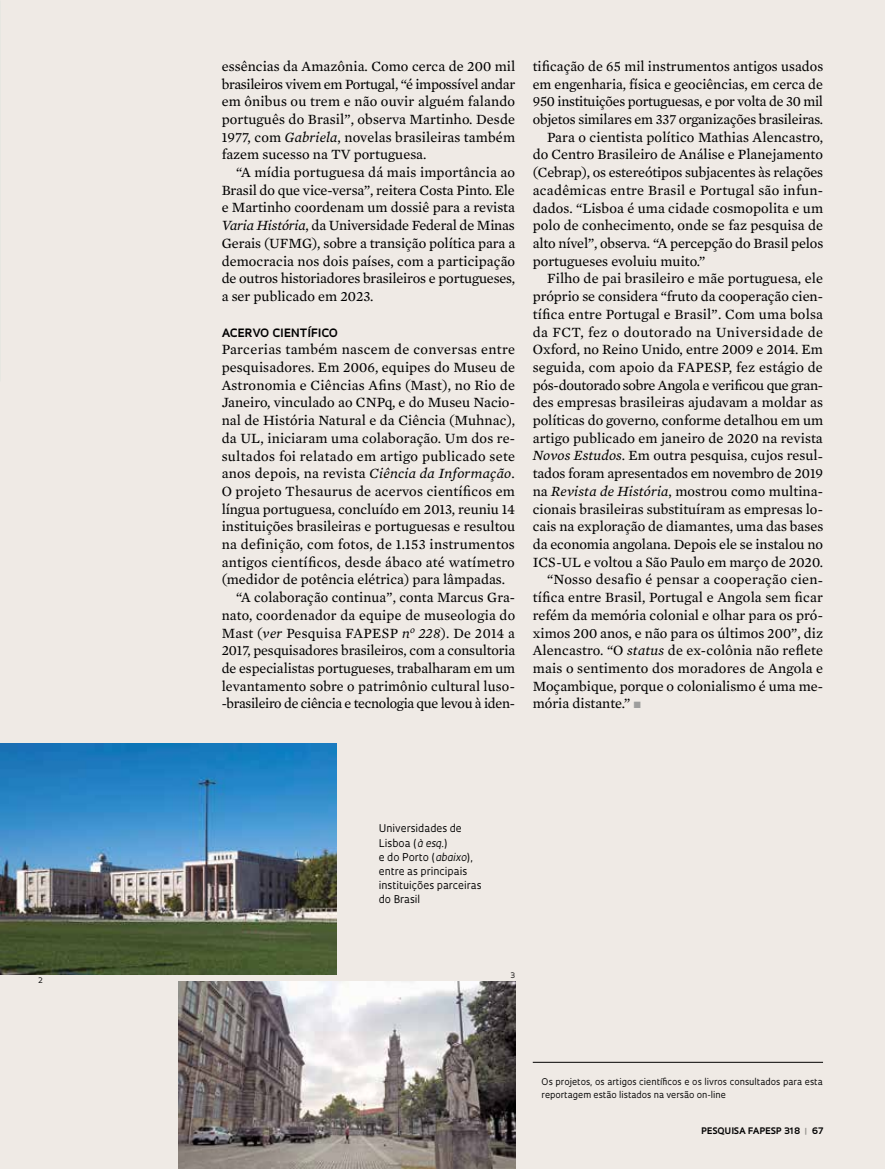
<style>
.page{position:relative;width:885px;height:1169px;background:#fff}
.page>*{position:absolute;margin:0;border:0;box-sizing:border-box;transform-origin:0 0}
.t1{font:14.4px/17.7px "Mercury Text G2";color:#000;text-align:justify}
.t2{font:14.4px "Mercury Text G2";letter-spacing:.02em;color:#000}
.t3{font:14.4px "Mercury Text G2";letter-spacing:-.02em;color:#000}
.t4{font:14.4px "Mercury Text G2";letter-spacing:.025em;color:#000}
.t5{font:14.4px "Mercury Text G2";letter-spacing:.03em;color:#000}
.t6{font:700 11.25px "Oculum";letter-spacing:.025em;color:#000}
.t7{font:10.35px/14.1px "Oculum";color:#000}
.t8{font:9px/13.2px "Oculum";color:#000}
.t9{font:700 8.7px "Oculum";letter-spacing:.015em;color:#000}
.t10{font:7.35px "Oculum";color:#000}
.s1{font-style:italic}
.s2{color:#9d9d9c}
</style>
<div class="page">
<div style="left:0;top:0;width:885px;height:1168px;background:#efeae5"></div>
<img style="left:0;top:744px;width:337px;height:230px">
<img style="left:178px;top:981px;width:337px;height:187px">
<hr style="left:533px;top:1062px;width:290px;height:1px;background:#000">
<p class="t10" style="left:38px;top:975px;width:6px">2</p>
<p class="t1" style="left:222px;top:56px;width:295px">essências da Amazônia. Como cerca de 200 mil brasileiros vivem em Portugal, “é impossível andar em ônibus ou trem e não ouvir alguém falando português do Brasil”, observa Martinho. Desde 1977, com <span class="s1">Gabriela</span>, novelas brasileiras também fazem sucesso na TV portuguesa.</p>
<p class="t1" style="left:222px;top:163px;width:295px;text-indent:14px">“A mídia portuguesa dá mais importância ao Brasil do que vice-versa”, reitera Costa Pinto. Ele e Martinho coordenam um dossiê para a revista <span class="s1">Varia História</span>, da Universidade Federal de Minas Gerais (UFMG), sobre a transição política para a democracia nos dois países, com a participação de outros historiadores brasileiros e portugueses, a ser publicado em 2023.</p>
<p class="t6" style="left:222px;top:325px;width:118px">ACERVO CIENTÍFICO</p>
<p class="t4" style="left:222px;top:339px;width:295px">Parcerias também nascem de conversas entre</p>
<p class="t1" style="left:222px;top:357px;width:295px">pesquisadores. Em 2006, equipes do Museu de</p>
<p class="t1" style="left:222px;top:375px;width:295px">Astronomia e Ciências Afins (Mast), no Rio de</p>
<p class="t1" style="left:222px;top:393px;width:295px">Janeiro, vinculado ao CNPq, e do Museu Nacio-</p>
<p class="t1" style="left:222px;top:411px;width:295px">nal de História Natural e da Ciência (Muhnac),</p>
<p class="t1" style="left:222px;top:428px;width:295px">da UL, iniciaram uma colaboração. Um dos re-</p>
<p class="t2" style="left:222px;top:445px;width:295px">sultados foi relatado em artigo publicado sete</p>
<p class="t1" style="left:222px;top:464px;width:295px">anos depois, na revista <span class="s1">Ciência da Informação</span>.</p>
<p class="t1" style="left:222px;top:481px;width:295px">O projeto Thesaurus de acervos científicos em</p>
<p class="t1" style="left:222px;top:499px;width:295px">língua portuguesa, concluído em 2013, reuniu 14</p>
<p class="t1" style="left:222px;top:517px;width:295px">instituições brasileiras e portuguesas e resultou</p>
<p class="t1" style="left:222px;top:534px;width:295px">na definição, com fotos, de 1.153 instrumentos</p>
<p class="t1" style="left:222px;top:552px;width:295px">antigos científicos, desde ábaco até watímetro</p>
<p class="t1" style="left:222px;top:570px;width:285px">(medidor de potência elétrica) para lâmpadas.</p>
<p class="t1" style="left:236px;top:588px;width:280px">“A colaboração continua”, conta Marcus Gra-</p>
<p class="t1" style="left:222px;top:605px;width:295px">nato, coordenador da equipe de museologia do</p>
<p class="t2" style="left:222px;top:622px;width:295px">Mast (<span class="s1">ver</span> Pesquisa FAPESP <span class="s1">n</span><sup>o</sup> <span class="s1">228</span>). De 2014 a</p>
<p class="t1" style="left:222px;top:641px;width:295px">2017, pesquisadores brasileiros, com a consultoria</p>
<p class="t1" style="left:222px;top:658px;width:295px">de especialistas portugueses, trabalharam em um</p>
<p class="t1" style="left:222px;top:676px;width:295px">levantamento sobre o patrimônio cultural luso-</p>
<p class="t3" style="left:222px;top:693px;width:295px">-brasileiro de ciência e tecnologia que levou à iden-</p>
<p class="t1" style="left:533px;top:56px;width:292px">tificação de 65 mil instrumentos antigos usados</p>
<p class="t1" style="left:533px;top:74px;width:292px">em engenharia, física e geociências, em cerca de</p>
<p class="t1" style="left:533px;top:92px;width:292px">950 instituições portuguesas, e por volta de 30 mil</p>
<p class="t1" style="left:533px;top:110px;width:292px">objetos similares em 337 organizações brasileiras.</p>
<p class="t1" style="left:547px;top:127px;width:277px">Para o cientista político Mathias Alencastro,</p>
<p class="t1" style="left:533px;top:145px;width:292px">do Centro Brasileiro de Análise e Planejamento</p>
<p class="t1" style="left:533px;top:163px;width:292px">(Cebrap), os estereótipos subjacentes às relações</p>
<p class="t2" style="left:533px;top:180px;width:292px">acadêmicas entre Brasil e Portugal são infun-</p>
<p class="t1" style="left:533px;top:198px;width:292px">dados. “Lisboa é uma cidade cosmopolita e um</p>
<p class="t1" style="left:533px;top:216px;width:292px">polo de conhecimento, onde se faz pesquisa de</p>
<p class="t1" style="left:533px;top:233px;width:292px">alto nível”, observa. “A percepção do Brasil pelos</p>
<p class="t1" style="left:533px;top:251px;width:174px">portugueses evoluiu muito.”</p>
<p class="t1" style="left:547px;top:269px;width:277px">Filho de pai brasileiro e mãe portuguesa, ele</p>
<p class="t1" style="left:533px;top:287px;width:292px">próprio se considera “fruto da cooperação cien-</p>
<p class="t1" style="left:533px;top:304px;width:292px">tífica entre Portugal e Brasil”. Com uma bolsa</p>
<p class="t5" style="left:533px;top:321px;width:292px">da FCT, fez o doutorado na Universidade de</p>
<p class="t1" style="left:533px;top:340px;width:292px">Oxford, no Reino Unido, entre 2009 e 2014. Em</p>
<p class="t1" style="left:533px;top:357px;width:292px">seguida, com apoio da FAPESP, fez estágio de</p>
<p class="t3" style="left:533px;top:374px;width:292px">pós-doutorado sobre Angola e verificou que gran-</p>
<p class="t1" style="left:533px;top:393px;width:292px">des empresas brasileiras ajudavam a moldar as</p>
<p class="t1" style="left:533px;top:411px;width:292px">políticas do governo, conforme detalhou em um</p>
<p class="t1" style="left:533px;top:428px;width:292px">artigo publicado em janeiro de 2020 na revista</p>
<p class="t1" style="left:533px;top:446px;width:292px"><span class="s1">Novos Estudos</span>. Em outra pesquisa, cujos resul-</p>
<p class="t1" style="left:533px;top:464px;width:292px">tados foram apresentados em novembro de 2019</p>
<p class="t1" style="left:533px;top:481px;width:292px">na <span class="s1">Revista de História</span>, mostrou como multina-</p>
<p class="t1" style="left:533px;top:499px;width:292px">cionais brasileiras substituíram as empresas lo-</p>
<p class="t1" style="left:533px;top:517px;width:292px">cais na exploração de diamantes, uma das bases</p>
<p class="t1" style="left:533px;top:534px;width:292px">da economia angolana. Depois ele se instalou no</p>
<p class="t1" style="left:533px;top:552px;width:292px">ICS-UL e voltou a São Paulo em março de 2020.</p>
<p class="t1" style="left:547px;top:570px;width:277px">“Nosso desafio é pensar a cooperação cien-</p>
<p class="t1" style="left:533px;top:588px;width:292px">tífica entre Brasil, Portugal e Angola sem ficar</p>
<p class="t1" style="left:533px;top:605px;width:292px">refém da memória colonial e olhar para os pró-</p>
<p class="t1" style="left:533px;top:623px;width:292px">ximos 200 anos, e não para os últimos 200”, diz</p>
<p class="t1" style="left:533px;top:641px;width:292px">Alencastro. “O <span class="s1">status</span> de ex-colônia não reflete</p>
<p class="t1" style="left:533px;top:658px;width:292px">mais o sentimento dos moradores de Angola e</p>
<p class="t1" style="left:533px;top:676px;width:292px">Moçambique, porque o colonialismo é uma me-</p>
<p class="t1" style="left:533px;top:694px;width:109px">mória distante.” <span class="s2">■</span></p>
<p class="t7" style="left:379px;top:821px;width:104px">Universidades de<br>Lisboa (<span class="s1">à esq.</span>)<br>e do Porto (<span class="s1">abaixo</span>), entre as principais instituições parceiras do Brasil</p>
<p class="t10" style="left:510px;top:970px;width:6px">3</p>
<p class="t8" style="left:542px;top:1074px;width:283px">Os projetos, os artigos científicos e os livros consultados para esta reportagem estão listados na versão on-line</p>
<p class="t9" style="left:701px;top:1124px;width:124px">PESQUISA FAPESP 318 <span class="s2">|</span> 67</p>
</div>
